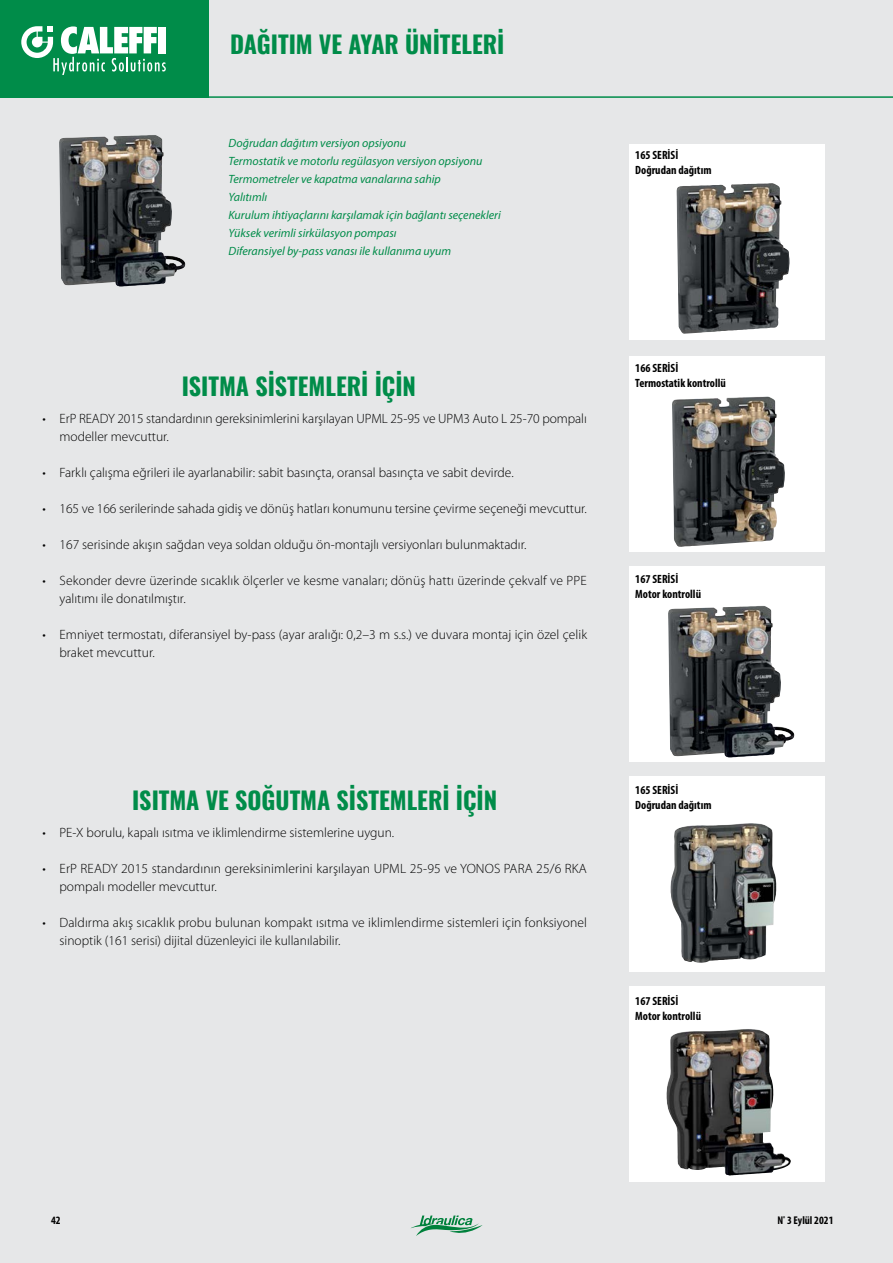
<style>
.page{position:relative;width:893px;height:1263px;background:#e6e7e8}
.page>*{position:absolute;margin:0;border:0;box-sizing:border-box;transform-origin:0 0}
.Focus_02_Tit{font:24px "Oswald";color:#008c49}
.Bullet_point{font:24px "Oswald";color:#008c49}
.t1{font:300 13.5px/18px "Myriad Pro";color:#000}
.Normale{font:italic 12px "Myriad Pro";color:#008c49}
.t2{font:700 condensed 12px "Myriad Pro";color:#000}
.t3{font:700 condensed 11.25px "Myriad Pro";color:#000}
</style>
<div class="page">
<div style="left:0;top:0;width:208px;height:97px;background:#008c49"></div>
<svg style="left:21px;top:26px;width:145px;height:49px"></svg>
<hr style="left:0;top:96px;width:893px;height:2px;background:#008c49">
<div style="left:629px;top:357px;width:196px;height:195px;background:#fff"></div>
<div style="left:629px;top:144px;width:196px;height:195px;background:#fff"></div>
<div style="left:629px;top:567px;width:196px;height:195px;background:#fff"></div>
<div style="left:629px;top:777px;width:196px;height:195px;background:#fff"></div>
<div style="left:629px;top:987px;width:196px;height:195px;background:#fff"></div>
<hr style="left:892px;top:0;width:1px;height:1263px;background:#e6e7e8">
<img style="left:676px;top:183px;width:114px;height:151px">
<img style="left:672px;top:396px;width:113px;height:151px">
<img style="left:668px;top:606px;width:127px;height:152px">
<img style="left:59px;top:135px;width:127px;height:152px">
<img style="left:671px;top:823px;width:105px;height:140px">
<img style="left:666px;top:1029px;width:109px;height:146px">
<svg style="left:411px;top:1215px;width:71px;height:21px"></svg>
<p class="Focus_02_Tit" style="left:230px;top:23px;width:276px">DAĞITIM VE AYAR ÜNİTELERİ</p>
<p class="Normale" style="left:229px;top:135px;width:179px">Doğrudan dağıtım versiyon opsiyonu</p>
<p class="Normale" style="left:229px;top:153px;width:255px">Termostatik ve motorlu regülasyon versiyon opsiyonu</p>
<p class="Normale" style="left:229px;top:171px;width:214px">Termometreler ve kapatma vanalarına sahip</p>
<p class="Normale" style="left:229px;top:189px;width:40px">Yalıtımlı</p>
<p class="Normale" style="left:229px;top:207px;width:274px">Kurulum ihtiyaçlarını karşılamak için bağlantı seçenekleri</p>
<p class="Normale" style="left:229px;top:225px;width:170px">Yüksek verimli sirkülasyon pompası</p>
<p class="Normale" style="left:229px;top:243px;width:224px">Diferansiyel by-pass vanası ile kullanıma uyum</p>
<p class="Focus_02_Tit" style="left:182px;top:365px;width:236px">ISITMA SİSTEMLERİ İÇİN</p>
<p class="t1" style="left:60px;top:409px;width:529px;text-indent:-17px">• ErP READY 2015 standardının gereksinimlerini karşılayan UPML 25-95 ve UPM3 Auto L 25-70 pompalı modeller mevcuttur.</p>
<p class="t1" style="left:43px;top:463px;width:473px">• Farklı çalışma eğrileri ile ayarlanabilir: sabit basınçta, oransal basınçta ve sabit devirde.</p>
<p class="t1" style="left:43px;top:499px;width:546px">• 165 ve 166 serilerinde sahada gidiş ve dönüş hatları konumunu tersine çevirme seçeneği mevcuttur.</p>
<p class="t1" style="left:43px;top:535px;width:485px">• 167 serisinde akışın sağdan veya soldan olduğu ön-montajlı versiyonları bulunmaktadır.</p>
<p class="t1" style="left:60px;top:571px;width:529px;text-indent:-17px">• Sekonder devre üzerinde sıcaklık ölçerler ve kesme vanaları; dönüş hattı üzerinde çekvalf ve PPE yalıtımı ile donatılmıştır.</p>
<p class="t1" style="left:60px;top:625px;width:529px;text-indent:-17px">• Emniyet termostatı, diferansiyel by-pass (ayar aralığı: 0,2–3 m s.s.) ve duvara montaj için özel çelik braket mevcuttur.</p>
<p class="t2" style="left:635px;top:148px;width:45px">165 SERİSİ</p>
<p class="t2" style="left:635px;top:163px;width:78px">Doğrudan dağıtım</p>
<p class="t2" style="left:635px;top:361px;width:45px">166 SERİSİ</p>
<p class="t2" style="left:635px;top:376px;width:92px">Termostatik kontrollü</p>
<p class="t2" style="left:635px;top:571px;width:45px">167 SERİSİ</p>
<p class="t2" style="left:635px;top:586px;width:67px">Motor kontrollü</p>
<p class="Bullet_point" style="left:132px;top:779px;width:367px">ISITMA VE SOĞUTMA SİSTEMLERİ İÇİN</p>
<p class="t1" style="left:43px;top:823px;width:353px">• PE-X borulu, kapalı ısıtma ve iklimlendirme sistemlerine uygun.</p>
<p class="t1" style="left:60px;top:859px;width:529px;text-indent:-17px">• ErP READY 2015 standardının gereksinimlerini karşılayan UPML 25-95 ve YONOS PARA 25/6 RKA pompalı modeller mevcuttur.</p>
<p class="t1" style="left:60px;top:913px;width:529px;text-indent:-17px">• Daldırma akış sıcaklık probu bulunan kompakt ısıtma ve iklimlendirme sistemleri için fonksiyonel sinoptik (161 serisi) dijital düzenleyici ile kullanılabilir.</p>
<p class="t2" style="left:635px;top:782px;width:45px">165 SERİSİ</p>
<p class="t2" style="left:635px;top:797px;width:78px">Doğrudan dağıtım</p>
<p class="t2" style="left:635px;top:993px;width:45px">167 SERİSİ</p>
<p class="t2" style="left:635px;top:1008px;width:67px">Motor kontrollü</p>
<p class="t3" style="left:51px;top:1213px;width:11px">42</p>
<p class="t3" style="left:777px;top:1213px;width:58px">N<sup>º</sup> 3 Eylül 2021</p>
</div>
